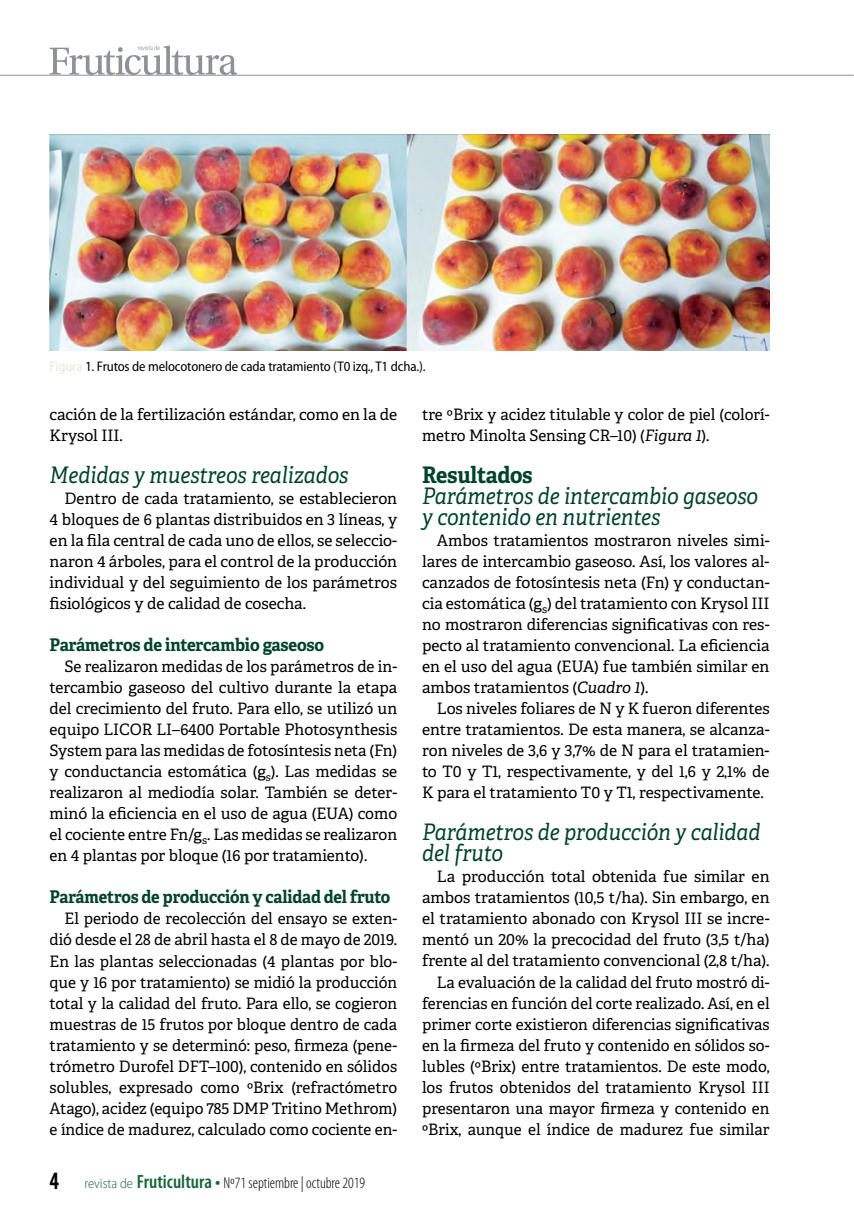
<style>
.page{position:relative;width:854px;height:1216px;background:#fff}
.page>*{position:absolute;margin:0;border:0;box-sizing:border-box;transform-origin:0 0}
.t1{font:italic 22.75px/21px "Adelle";color:#00432c;scale:.9 1}
.t2{font:700 22.75px "Adelle";letter-spacing:-.015em;color:#00432c;scale:.94 1}
.t3{font:700 17.5px "Adelle";letter-spacing:-.015em;color:#00432c;scale:.93 1}
.t4{font:700 17.5px "Adelle";letter-spacing:-.015em;color:#00432c;scale:.95 1}
.t5{font:15.75px/21px "Adelle";color:#000;text-align:justify}
.t6{font:300 condensed 15.75px "Myriad Pro";color:#000}
.t7{font:semi-condensed 14px "Myriad Pro";letter-spacing:-.01em;color:#000}
.s1{color:#e9e8d6}
.s2{font-family:"News Gothic Std";font-weight:700;font-stretch:normal;font-size:21px}
.s3{font-stretch:semi-condensed;font-size:14px;color:#15673a}
.s4{font-weight:600;font-size:19.25px;color:#15673a}
.s5{font-style:italic}
</style>
<div class="page">
<hr style="left:0;top:75px;width:853px;height:1px;background:#8e9196">
<svg style="left:50px;top:45px;width:187px;height:30px"></svg>
<img style="left:50px;top:134px;width:719px;height:216px">
<p class="t7" style="left:50px;top:358px;width:377px"><span class="s1">Figura</span> 1. Frutos de melocotonero de cada tratamiento (T0 izq., T1 dcha.).</p>
<p class="t5" style="left:50px;top:404px;width:349px">cación de la fertilización estándar, como en la de<br>Krysol III.</p>
<h1 class="t1" style="left:50px;top:465px;width:333px">Medidas y muestreos realizados</h1>
<p class="t5" style="left:50px;top:488px;width:349px;text-indent:15px">Dentro de cada tratamiento, se establecieron 4 bloques de 6 plantas distribuidos en 3 líneas, y en la fila central de cada uno de ellos, se seleccio&shy;naron 4 árboles, para el control de la producción individual y del seguimiento de los parámetros fisiológicos y de calidad de cosecha.</p>
<p class="t4" style="left:50px;top:634px;width:290px">Parámetros de intercambio gaseoso</p>
<p class="t5" style="left:50px;top:656px;width:349px;text-indent:15px">Se realizaron medidas de los parámetros de in&shy;tercambio gaseoso del cultivo durante la etapa del crecimiento del fruto. Para ello, se utilizó un equipo LICOR LI–6400 Portable Photosynthesis System para las medidas de fotosíntesis neta (Fn) y conductancia estomática (g<sub>s</sub>). Las medidas se realizaron al mediodía solar. También se deter&shy;minó la eficiencia en el uso de agua (EUA) como el cociente entre Fn/g<sub>s</sub>. Las medidas se realizaron en 4 plantas por bloque (16 por tratamiento).</p>
<p class="t3" style="left:50px;top:886px;width:368px">Parámetros de producción y calidad del fruto</p>
<p class="t5" style="left:50px;top:908px;width:349px;text-indent:15px">El periodo de recolección del ensayo se exten&shy;dió desde el 28 de abril hasta el 8 de mayo de 2019.<br>En las plantas seleccionadas (4 plantas por blo&shy;que y 16 por tratamiento) se midió la producción total y la calidad del fruto. Para ello, se cogieron muestras de 15 frutos por bloque dentro de cada tratamiento y se determinó: peso, firmeza (pene&shy;trómetro Durofel DFT–100), contenido en sólidos solubles, expresado como ºBrix (refractómetro Atago), acidez (equipo 785 DMP Tritino Methrom) e índice de madurez, calculado como cociente en-</p>
<p class="t6" style="left:50px;top:1174px;width:317px"><span class="s2">4</span> <span class="s3">revista de</span> <span class="s4">Fruticultura •</span> Nº71 septiembre | octubre 2019</p>
<p class="t5" style="left:422px;top:404px;width:349px">tre ºBrix y acidez titulable y color de piel (colorí&shy;metro Minolta Sensing CR–10) (<span class="s5">Figura 1</span>).</p>
<h1 class="t2" style="left:422px;top:460px;width:119px">Resultados</h1>
<h1 class="t1" style="left:422px;top:486px;width:375px">Parámetros de intercambio gaseoso y contenido en nutrientes</h1>
<p class="t5" style="left:422px;top:530px;width:349px;text-indent:15px">Ambos tratamientos mostraron niveles simi&shy;lares de intercambio gaseoso. Así, los valores al&shy;canzados de fotosíntesis neta (Fn) y conductan&shy;cia estomática (g<sub>s</sub>) del tratamiento con Krysol III no mostraron diferencias significativas con res&shy;pecto al tratamiento convencional. La eficiencia en el uso del agua (EUA) fue también similar en ambos tratamientos (<span class="s5">Cuadro 1</span>).</p>
<p class="t5" style="left:422px;top:698px;width:349px;text-indent:15px">Los niveles foliares de N y K fueron diferentes entre tratamientos. De esta manera, se alcanza&shy;ron niveles de 3,6 y 3,7% de N para el tratamien&shy;to T0 y T1, respectivamente, y del 1,6 y 2,1% de K para el tratamiento T0 y T1, respectivamente.</p>
<h1 class="t1" style="left:422px;top:822px;width:377px">Parámetros de producción y calidad del fruto</h1>
<p class="t5" style="left:422px;top:866px;width:349px;text-align:right">La producción total obtenida fue similar en ambos tratamientos (10,5 t/ha). Sin embargo, en el tratamiento abonado con Krysol III se incre&shy;mentó un 20% la precocidad del fruto (3,5 t/ha) frente al del tratamiento convencional (2,8 t/ha).<br>La evaluación de la calidad del fruto mostró di&shy;ferencias en función del corte realizado. Así, en el primer corte existieron diferencias significativas en la firmeza del fruto y contenido en sólidos so&shy;lubles (ºBrix) entre tratamientos. De este modo, los frutos obtenidos del tratamiento Krysol III presentaron una mayor firmeza y contenido en ºBrix, aunque el índice de madurez fue similar</p>
</div>
